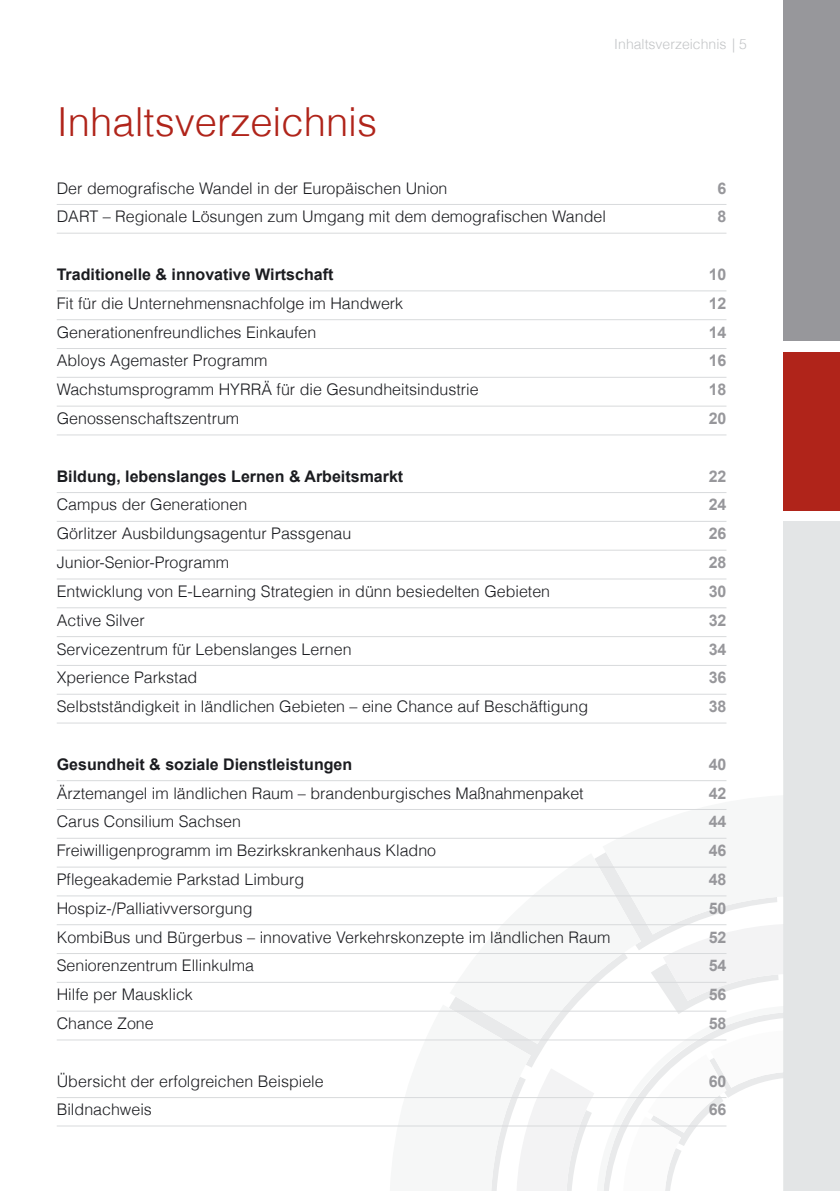
<style>
.page{position:relative;width:840px;height:1191px;background:#fff}
.page>*{position:absolute;margin:0;border:0;box-sizing:border-box;transform-origin:0 0}
.t1{font:300 40px "Helvetica";color:#b0241a}
.t2{font:300 16px/28.8px "Helvetica";color:#1b1c20}
.t3{font:700 16px "Arial";color:#1b1c20}
.t4{font:700 16px/28.8px "Arial";color:#97979b;text-align:justify}
.t5{font:300 14px "Helvetica";color:#c3c5c7}
</style>
<div class="page">
<div style="left:782px;top:351px;width:57px;height:159px;background:#b0241a"></div>
<div style="left:782px;top:0;width:57px;height:340px;background:#97979b"></div>
<div style="left:782px;top:522px;width:57px;height:669px;background:#e3e5e6"></div>
<svg style="left:389px;top:809px;width:388px;height:382px;fill:#f6f7f7"></svg>
<svg style="left:516px;top:924px;width:266px;height:267px"></svg>
<hr style="left:57px;top:204px;width:669px;height:1px;background:#d8dadc">
<hr style="left:57px;top:233px;width:669px;height:1px;background:#d8dadc">
<hr style="left:57px;top:290px;width:669px;height:1px;background:#d8dadc">
<hr style="left:57px;top:319px;width:669px;height:1px;background:#d8dadc">
<hr style="left:57px;top:348px;width:669px;height:1px;background:#d8dadc">
<hr style="left:57px;top:377px;width:669px;height:1px;background:#d8dadc">
<hr style="left:57px;top:406px;width:669px;height:1px;background:#d8dadc">
<hr style="left:57px;top:434px;width:669px;height:1px;background:#d8dadc">
<hr style="left:57px;top:492px;width:669px;height:1px;background:#d8dadc">
<hr style="left:57px;top:521px;width:669px;height:1px;background:#d8dadc">
<hr style="left:57px;top:550px;width:669px;height:1px;background:#d8dadc">
<hr style="left:57px;top:578px;width:669px;height:1px;background:#d8dadc">
<hr style="left:57px;top:607px;width:669px;height:1px;background:#d8dadc">
<hr style="left:57px;top:636px;width:669px;height:1px;background:#d8dadc">
<hr style="left:57px;top:665px;width:669px;height:1px;background:#d8dadc">
<hr style="left:57px;top:694px;width:669px;height:1px;background:#d8dadc">
<hr style="left:57px;top:722px;width:669px;height:1px;background:#d8dadc">
<hr style="left:57px;top:780px;width:669px;height:1px;background:#d8dadc">
<hr style="left:57px;top:809px;width:669px;height:1px;background:#d8dadc">
<hr style="left:57px;top:838px;width:669px;height:1px;background:#d8dadc">
<hr style="left:57px;top:866px;width:669px;height:1px;background:#d8dadc">
<hr style="left:57px;top:895px;width:669px;height:1px;background:#d8dadc">
<hr style="left:57px;top:924px;width:669px;height:1px;background:#d8dadc">
<hr style="left:57px;top:953px;width:669px;height:1px;background:#d8dadc">
<hr style="left:57px;top:982px;width:669px;height:1px;background:#d8dadc">
<hr style="left:57px;top:1010px;width:669px;height:1px;background:#d8dadc">
<hr style="left:57px;top:1039px;width:669px;height:1px;background:#d8dadc">
<hr style="left:57px;top:1097px;width:669px;height:1px;background:#d8dadc">
<hr style="left:57px;top:1125px;width:669px;height:1px;background:#d8dadc">
<p class="t5" style="left:614px;top:39px;width:134px">Inhaltsverzeichnis | 5</p>
<h1 class="t1" style="left:57px;top:105px;width:322px">Inhaltsverzeichnis</h1>
<p class="t2" style="left:57px;top:175px;width:550px">Der demografische Wandel in der Europäischen Union<br>DART – Regionale Lösungen zum Umgang mit dem demografischen Wandel</p>
<p class="t3" style="left:57px;top:265px;width:278px">Traditionelle &amp; innovative Wirtschaft</p>
<p class="t2" style="left:57px;top:290px;width:423px">Fit für die Unternehmensnachfolge im Handwerk Generationenfreundliches Einkaufen<br>Abloys Agemaster Programm<br>Wachstumsprogramm HYRRÄ für die Gesundheitsindustrie Genossenschaftszentrum</p>
<p class="t3" style="left:57px;top:467px;width:348px">Bildung, lebenslanges Lernen &amp; Arbeitsmarkt</p>
<p class="t2" style="left:57px;top:492px;width:532px">Campus der Generationen<br>Görlitzer Ausbildungsagentur Passgenau<br>Junior-Senior-Programm<br>Entwicklung von E-Learning Strategien in dünn besiedelten Gebieten Active Silver<br>Servicezentrum für Lebenslanges Lernen<br>Xperience Parkstad<br>Selbstständigkeit in ländlichen Gebieten – eine Chance auf Beschäftigung</p>
<p class="t4" style="left:717px;top:174px;width:10px">6<br>8</p>
<p class="t4" style="left:708px;top:260px;width:19px">10<br>12<br>14<br>16<br>18<br>20</p>
<p class="t4" style="left:708px;top:462px;width:19px">22<br>24<br>26<br>28<br>30<br>32<br>34<br>36<br>38</p>
<p class="t3" style="left:57px;top:755px;width:297px">Gesundheit &amp; soziale Dienstleistungen</p>
<p class="t2" style="left:57px;top:780px;width:555px">Ärztemangel im ländlichen Raum – brandenburgisches Maßnahmenpaket Carus Consilium Sachsen<br>Freiwilligenprogramm im Bezirkskrankenhaus Kladno<br>Pflegeakademie Parkstad Limburg<br>Hospiz-/Palliativversorgung<br>KombiBus und Bürgerbus – innovative Verkehrskonzepte im ländlichen Raum Seniorenzentrum Ellinkulma<br>Hilfe per Mausklick<br>Chance Zone</p>
<p class="t2" style="left:57px;top:1068px;width:268px">Übersicht der erfolgreichen Beispiele<br>Bildnachweis</p>
<p class="t4" style="left:708px;top:750px;width:19px">40<br>42<br>44<br>46<br>48<br>50<br>52<br>54<br>56<br>58</p>
<p class="t4" style="left:708px;top:1066px;width:19px">60<br>66</p>
</div>
